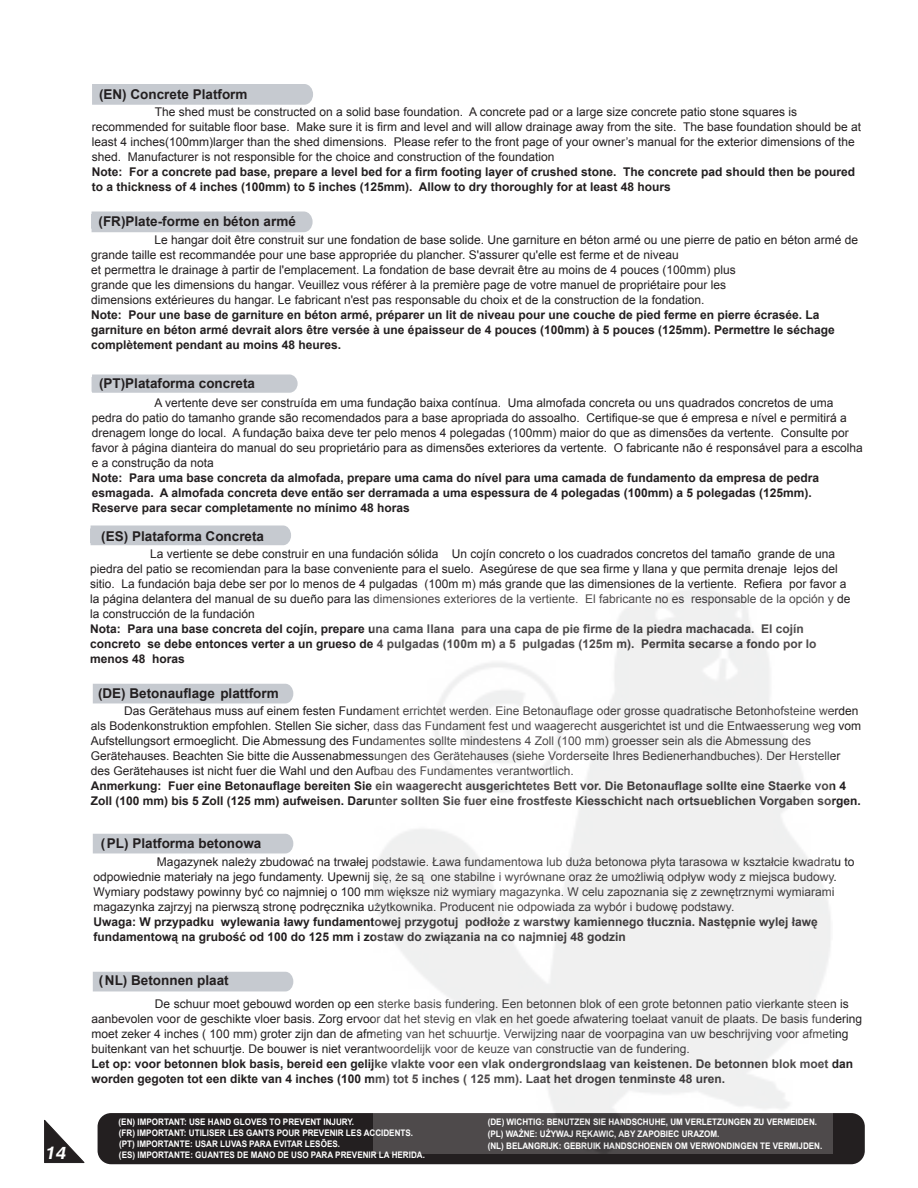
<style>
.page{position:relative;width:918px;height:1188px;background:#fff}
.page>*{position:absolute;margin:0;border:0;box-sizing:border-box;transform-origin:0 0}
.t1{font:italic 700 18px "Swiss 721 BT";color:#fff}
.t2{font:700 13.5px "Arial";color:#231f20}
.t3{font:12px/15px "Arial";color:#231f20}
.t4{font:700 12px/15px "Arial";color:#231f20}
.t5{font:700 9px/10.9px "Arial";color:#fff;scale:.9 1}
</style>
<div class="page">
<svg style="left:44px;top:1120px;width:40px;height:43px"></svg>
<div style="left:98px;top:1113px;width:767px;height:51px;background:#231f20;border-radius:14px"></div>
<div style="left:93px;top:972px;width:200px;height:19px;background:#c6cad0"></div>
<div style="left:93px;top:834px;width:200px;height:19px;background:#c6cad0"></div>
<div style="left:93px;top:684px;width:200px;height:19px;background:#c6cad0"></div>
<div style="left:92px;top:84px;width:221px;height:21px;background:#c6cad0"></div>
<div style="left:91px;top:212px;width:222px;height:20px;background:#c6cad0"></div>
<div style="left:92px;top:375px;width:206px;height:18px;background:#c6cad0"></div>
<div style="left:90px;top:526px;width:201px;height:19px;background:#c6cad0"></div>
<img style="left:374px;top:588px;width:459px;height:566px">
<h1 class="t1" style="left:46px;top:1142px;width:22px">14</h1>
<p class="t2" style="left:99px;top:85px;width:150px">(EN) Concrete Platform</p>
<p class="t3" style="left:92px;top:105px;width:771px;text-indent:63px">The shed must be constructed on a solid base foundation. A concrete pad or a large size concrete patio stone squares is recommended for suitable floor base. Make sure it is firm and level and will allow drainage away from the site. The base foundation should be at least 4 inches(100mm)larger than the shed dimensions. Please refer to the front page of your owner’s manual for the exterior dimensions of the shed. Manufacturer is not responsible for the choice and construction of the foundation</p>
<p class="t4" style="left:92px;top:165px;width:765px">Note: For a concrete pad base, prepare a level bed for a firm footing layer of crushed stone. The concrete pad should then be poured to a thickness of 4 inches (100mm) to 5 inches (125mm). Allow to dry thoroughly for at least 48 hours</p>
<p class="t2" style="left:99px;top:213px;width:199px">(FR)Plate-forme en béton armé</p>
<p class="t3" style="left:91px;top:232px;width:769px;text-indent:63px">Le hangar doit être construit sur une fondation de base solide. Une garniture en béton armé ou une pierre de patio en béton armé de grande taille est recommandée pour une base appropriée du plancher. S'assurer qu'elle est ferme et de niveau<br>et permettra le drainage à partir de l'emplacement. La fondation de base devrait être au moins de 4 pouces (100mm) plus<br>grande que les dimensions du hangar. Veuillez vous référer à la première page de votre manuel de propriétaire pour les<br>dimensions extérieures du hangar. Le fabricant n'est pas responsable du choix et de la construction de la fondation.</p>
<p class="t4" style="left:91px;top:307px;width:745px">Note: Pour une base de garniture en béton armé, préparer un lit de niveau pour une couche de pied ferme en pierre écrasée. La garniture en béton armé devrait alors être versée à une épaisseur de 4 pouces (100mm) à 5 pouces (125mm). Permettre le séchage complètement pendant au moins 48 heures.</p>
<p class="t2" style="left:99px;top:374px;width:158px">(PT)Plataforma concreta</p>
<p class="t3" style="left:92px;top:395px;width:773px;text-indent:63px">A vertente deve ser construída em uma fundação baixa contínua. Uma almofada concreta ou uns quadrados concretos de uma pedra do patio do tamanho grande são recomendados para a base apropriada do assoalho. Certifique-se que é empresa e nível e permitirá a drenagem longe do local. A fundação baixa deve ter pelo menos 4 polegadas (100mm) maior do que as dimensões da vertente. Consulte por favor à página dianteira do manual do seu proprietário para as dimensões exteriores da vertente. O fabricante não é responsável para a escolha e a construção da nota</p>
<p class="t4" style="left:92px;top:470px;width:729px">Note: Para uma base concreta da almofada, prepare uma cama do nível para uma camada de fundamento da empresa de pedra esmagada. A almofada concreta deve então ser derramada a uma espessura de 4 polegadas (100mm) a 5 polegadas (125mm).<br>Reserve para secar completamente no mínimo 48 horas</p>
<p class="t2" style="left:101px;top:527px;width:164px">(ES) Plataforma Concreta</p>
<p class="t3" style="left:90px;top:547px;width:762px;text-indent:60px">La vertiente se debe construir en una fundación sólida Un cojín concreto o los cuadrados concretos del tamaño grande de una piedra del patio se recomiendan para la base conveniente para el suelo. Asegúrese de que sea firme y llana y que permita drenaje lejos del sitio. La fundación baja debe ser por lo menos de 4 pulgadas (100m m) más grande que las dimensiones de la vertiente. Refiera por favor a la página delantera del manual de su dueño para las dimensiones exteriores de la vertiente. El fabricante no es responsable de la opción y de la construcción de la fundación</p>
<p class="t4" style="left:90px;top:622px;width:728px">Nota: Para una base concreta del cojín, prepare una cama llana para una capa de pie firme de la piedra machacada. El cojín concreto se debe entonces verter a un grueso de 4 pulgadas (100m m) a 5 pulgadas (125m m). Permita secarse a fondo por lo menos 48 horas</p>
<p class="t2" style="left:98px;top:684px;width:182px">(DE) Betonauflage plattform</p>
<p class="t3" style="left:91px;top:704px;width:772px;text-indent:33px">Das Gerätehaus muss auf einem festen Fundament errichtet werden. Eine Betonauflage oder grosse quadratische Betonhofsteine werden als Bodenkonstruktion empfohlen. Stellen Sie sicher, dass das Fundament fest und waagerecht ausgerichtet ist und die Entwaesserung weg vom Aufstellungsort ermoeglicht. Die Abmessung des Fundamentes sollte mindestens 4 Zoll (100 mm) groesser sein als die Abmessung des Gerätehauses. Beachten Sie bitte die Aussenabmessungen des Gerätehauses (siehe Vorderseite Ihres Bedienerhandbuches). Der Hersteller des Gerätehauses ist nicht fuer die Wahl und den Aufbau des Fundamentes verantwortlich.</p>
<p class="t4" style="left:91px;top:779px;width:771px">Anmerkung: Fuer eine Betonauflage bereiten Sie ein waagerecht ausgerichtetes Bett vor. Die Betonauflage sollte eine Staerke von 4<br>Zoll (100 mm) bis 5 Zoll (125 mm) aufweisen. Darunter sollten Sie fuer eine frostfeste Kiesschicht nach ortsueblichen Vorgaben sorgen.</p>
<p class="t2" style="left:101px;top:835px;width:162px">( PL) Platforma betonowa</p>
<p class="t3" style="left:94px;top:854px;width:763px;text-indent:63px">Magazynek należy zbudować na trwałej podstawie. Ława fundamentowa lub duża betonowa płyta tarasowa w kształcie kwadratu to odpowiednie materiały na jego fundamenty. Upewnij się, że są one stabilne i wyrównane oraz że umożliwią odpływ wody z miejsca budowy.<br>Wymiary podstawy powinny być co najmniej o 100 mm większe niż wymiary magazynka. W celu zapoznania się z zewnętrznymi wymiarami magazynka zajrzyj na pierwszą stronę podręcznika użytkownika. Producent nie odpowiada za wybór i budowę podstawy.</p>
<p class="t4" style="left:94px;top:915px;width:726px">Uwaga: W przypadku wylewania ławy fundamentowej przygotuj podłoże z warstwy kamiennego tłucznia. Następnie wylej ławę fundamentową na grubość od 100 do 125 mm i zostaw do związania na co najmniej 48 godzin</p>
<p class="t2" style="left:99px;top:971px;width:131px">( NL) Betonnen plaat</p>
<p class="t3" style="left:92px;top:997px;width:772px;text-indent:63px">De schuur moet gebouwd worden op een sterke basis fundering. Een betonnen blok of een grote betonnen patio vierkante steen is aanbevolen voor de geschikte vloer basis. Zorg ervoor dat het stevig en vlak en het goede afwatering toelaat vanuit de plaats. De basis fundering moet zeker 4 inches ( 100 mm) groter zijn dan de afmeting van het schuurtje. Verwijzing naar de voorpagina van uw beschrijving voor afmeting buitenkant van het schuurtje. De bouwer is niet verantwoordelijk voor de keuze van constructie van de fundering.</p>
<p class="t4" style="left:92px;top:1057px;width:763px">Let op: voor betonnen blok basis, bereid een gelijke vlakte voor een vlak ondergrondslaag van keistenen. De betonnen blok moet dan worden gegoten tot een dikte van 4 inches (100 mm) tot 5 inches ( 125 mm). Laat het drogen tenminste 48 uren.</p>
<p class="t5" style="left:119px;top:1116px;width:342px">(EN) IMPORTANT: USE HAND GLOVES TO PREVENT INJURY.<br>(FR) IMPORTANT: UTILISER LES GANTS POUR PREVENIR LES ACCIDENTS. (PT) IMPORTANTE: USAR LUVAS PARA EVITAR LESÕES.<br>(ES) IMPORTANTE: GUANTES DE MANO DE USO PARA PREVENIR LA HERIDA.</p>
<p class="t5" style="left:488px;top:1116px;width:373px;line-height:12px">(DE) WICHTIG: BENUTZEN SIE HANDSCHUHE, UM VERLETZUNGEN ZU VERMEIDEN. (PL) WAŻNE: UŻYWAJ RĘKAWIC, ABY ZAPOBIEC URAZOM.<br>(NL) BELANGRIJK: GEBRUIK HANDSCHOENEN OM VERWONDINGEN TE VERMIJDEN.</p>
</div>
